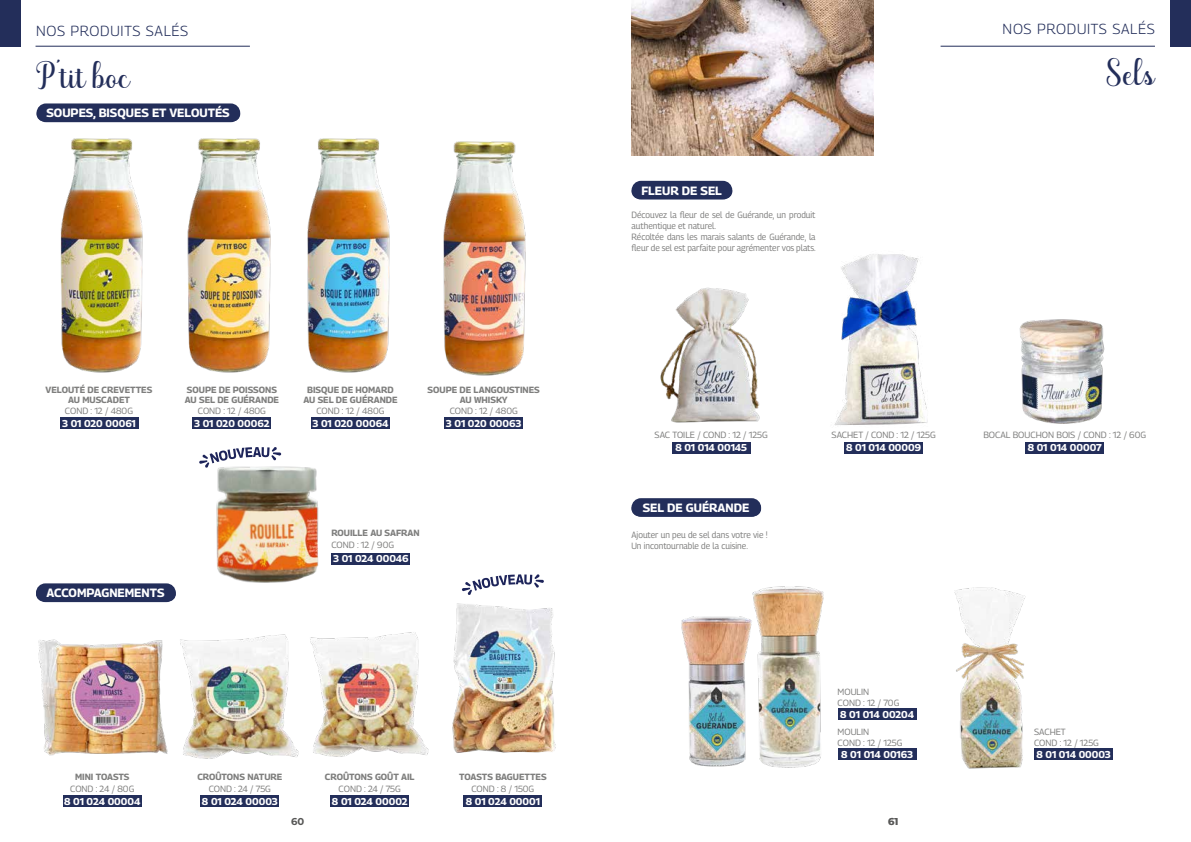
<style>
.page{position:relative;width:1191px;height:842px;background:#fff}
.page>*{position:absolute;margin:0;border:0;box-sizing:border-box;transform-origin:0 0}
.t1{font:28px "Marchila";color:#232e5a}
.t2{font:300 14.5px "Georama";letter-spacing:.05em;color:#232e5a}
.t3{font:700 12px "Georama";color:#fff}
.t4{font:700 10px "Georama";letter-spacing:-.005em;color:#fff}
.t5{font:700 10px "Montserrat";color:#575756}
.t6{font:9px/10.8px "Georama";color:#7e7e7d}
.t7{font:9px/10.8px "Georama";color:#7e7e7d;scale:.94 1}
.t8{font:700 9px/10px "Georama";color:#7e7e7d;text-align:center}
</style>
<div class="page">
<div style="left:37px;top:103px;width:203px;height:19px;background:#232e5a;border-radius:9px"></div>
<div style="left:37px;top:107px;width:203px;height:14px;background:#232e5a;border-radius:7px"></div>
<div style="left:36px;top:583px;width:140px;height:19px;background:#232e5a;border-radius:9px"></div>
<div style="left:36px;top:587px;width:140px;height:14px;background:#232e5a;border-radius:7px"></div>
<img style="left:187px;top:634px;width:112px;height:125px">
<img style="left:310px;top:632px;width:112px;height:125px">
<img style="left:38px;top:639px;width:149px;height:117px">
<div style="left:330px;top:795px;width:79px;height:12px;background:#232e5a"></div>
<div style="left:200px;top:795px;width:79px;height:12px;background:#232e5a"></div>
<div style="left:63px;top:795px;width:79px;height:12px;background:#232e5a"></div>
<div style="left:59px;top:417px;width:79px;height:12px;background:#232e5a"></div>
<div style="left:192px;top:417px;width:79px;height:12px;background:#232e5a"></div>
<div style="left:311px;top:417px;width:79px;height:12px;background:#232e5a"></div>
<div style="left:444px;top:417px;width:79px;height:12px;background:#232e5a"></div>
<div style="left:0;top:0;width:20px;height:47px;background:#232e5a"></div>
<hr style="left:36px;top:46px;width:214px;height:1px;background:#232e5a">
<img style="left:60px;top:138px;width:83px;height:235px">
<img style="left:187px;top:138px;width:84px;height:235px">
<img style="left:443px;top:141px;width:83px;height:235px">
<img style="left:307px;top:138px;width:83px;height:235px">
<img style="left:422px;top:603px;width:134px;height:152px">
<div style="left:463px;top:795px;width:79px;height:12px;background:#232e5a"></div>
<div style="left:1170px;top:0;width:21px;height:47px;background:#232e5a"></div>
<hr style="left:940px;top:46px;width:215px;height:1px;background:#232e5a">
<img style="left:631px;top:0;width:242px;height:156px">
<div style="left:631px;top:181px;width:101px;height:19px;background:#232e5a;border-radius:9px"></div>
<img style="left:1019px;top:319px;width:86px;height:105px">
<img style="left:834px;top:254px;width:94px;height:172px">
<img style="left:660px;top:287px;width:100px;height:136px">
<div style="left:671px;top:442px;width:79px;height:12px;background:#232e5a"></div>
<div style="left:844px;top:442px;width:79px;height:12px;background:#232e5a"></div>
<div style="left:1025px;top:442px;width:79px;height:12px;background:#232e5a"></div>
<div style="left:631px;top:498px;width:130px;height:19px;background:#232e5a;border-radius:9px"></div>
<div style="left:631px;top:502px;width:130px;height:14px;background:#232e5a;border-radius:7px"></div>
<img style="left:752px;top:586px;width:72px;height:182px">
<img style="left:681px;top:595px;width:76px;height:173px">
<img style="left:954px;top:587px;width:72px;height:182px">
<div style="left:837px;top:708px;width:79px;height:12px;background:#232e5a"></div>
<div style="left:837px;top:748px;width:79px;height:12px;background:#232e5a"></div>
<div style="left:1034px;top:748px;width:79px;height:12px;background:#232e5a"></div>
<svg style="left:462px;top:574px;width:82px;height:21px"></svg>
<img style="left:216px;top:466px;width:103px;height:117px">
<div style="left:331px;top:553px;width:79px;height:12px;background:#232e5a"></div>
<svg style="left:199px;top:447px;width:82px;height:21px"></svg>
<h2 class="t2" style="left:36px;top:20px;width:154px">NOS PRODUITS SALÉS</h2>
<h1 class="t1" style="left:37px;top:62px;width:95px">P’tit boc</h1>
<h2 class="t2" style="left:1002px;top:19px;width:154px">NOS PRODUITS SALÉS</h2>
<h1 class="t1" style="left:1106px;top:59px;width:50px">Sels</h1>
<h3 class="t3" style="left:46px;top:104px;width:185px">SOUPES, BISQUES ET VELOUTÉS</h3>
<h3 class="t3" style="left:641px;top:182px;width:82px">FLEUR DE SEL</h3>
<p class="t7" style="left:631px;top:209px;width:197px">Découvez la fleur de sel de Guérande, un produit authentique et naturel.<br>Récoltée dans les marais salants de Guérande, la fleur de sel est parfaite pour agrémenter vos plats.</p>
<p class="t8" style="left:46px;top:385px;width:108px">VELOUTÉ DE CREVETTES<br>AU MUSCADET</p>
<p class="t6" style="left:65px;top:405px;width:70px">COND : 12 / 480G</p>
<p class="t8" style="left:185px;top:385px;width:96px;text-align:left">SOUPE DE POISSONS<br>AU SEL DE GUÉRANDE</p>
<p class="t6" style="left:198px;top:405px;width:70px">COND : 12 / 480G</p>
<p class="t8" style="left:303px;top:385px;width:96px">BISQUE DE HOMARD<br>AU SEL DE GUÉRANDE</p>
<p class="t6" style="left:316px;top:405px;width:70px">COND : 12 / 480G</p>
<p class="t8" style="left:427px;top:385px;width:114px">SOUPE DE LANGOUSTINES<br>AU WHISKY</p>
<p class="t6" style="left:450px;top:405px;width:70px">COND : 12 / 480G</p>
<p class="t4" style="left:62px;top:416px;width:75px">3 01 020 00061</p>
<p class="t4" style="left:194px;top:416px;width:77px">3 01 020 00062</p>
<p class="t4" style="left:312px;top:416px;width:77px">3 01 020 00064</p>
<p class="t4" style="left:446px;top:416px;width:77px">3 01 020 00063</p>
<p class="t6" style="left:654px;top:429px;width:115px">SAC TOILE / COND : 12 / 125G</p>
<p class="t6" style="left:831px;top:429px;width:106px">SACHET / COND : 12 / 125G</p>
<p class="t6" style="left:983px;top:429px;width:164px">BOCAL BOUCHON BOIS / COND : 12 / 60G</p>
<p class="t4" style="left:675px;top:440px;width:73px">8 01 014 00145</p>
<p class="t4" style="left:846px;top:440px;width:77px">8 01 014 00009</p>
<p class="t4" style="left:1027px;top:440px;width:76px">8 01 014 00007</p>
<h3 class="t3" style="left:643px;top:499px;width:108px">SEL DE GUÉRANDE</h3>
<p class="t8" style="left:331px;top:527px;width:90px">ROUILLE AU SAFRAN</p>
<p class="t6" style="left:331px;top:539px;width:64px">COND : 12 / 90G</p>
<p class="t7" style="left:631px;top:529px;width:146px">Ajouter un peu de sel dans votre vie !<br>Un incontournable de la cuisine.</p>
<p class="t4" style="left:333px;top:552px;width:77px">3 01 024 00046</p>
<h3 class="t3" style="left:47px;top:584px;width:119px">ACCOMPAGNEMENTS</h3>
<p class="t6" style="left:837px;top:686px;width:63px">MOULIN<br>COND : 12 / 70G</p>
<p class="t4" style="left:840px;top:707px;width:75px">8 01 014 00204</p>
<p class="t6" style="left:837px;top:726px;width:66px">MOULIN<br>COND : 12 / 125G</p>
<p class="t6" style="left:1034px;top:726px;width:66px">SACHET<br>COND : 12 / 125G</p>
<p class="t4" style="left:841px;top:747px;width:73px">8 01 014 00163</p>
<p class="t4" style="left:1036px;top:747px;width:76px">8 01 014 00003</p>
<p class="t8" style="left:75px;top:772px;width:56px">MINI TOASTS</p>
<p class="t6" style="left:70px;top:783px;width:66px">COND : 24 / 80G</p>
<p class="t8" style="left:197px;top:772px;width:86px">CROÛTONS NATURE</p>
<p class="t6" style="left:209px;top:783px;width:64px">COND : 24 / 75G</p>
<p class="t8" style="left:325px;top:772px;width:91px">CROÛTONS GOÛT AIL</p>
<p class="t6" style="left:339px;top:783px;width:64px">COND : 24 / 75G</p>
<p class="t8" style="left:459px;top:772px;width:89px">TOASTS BAGUETTES</p>
<p class="t6" style="left:471px;top:783px;width:64px">COND : 8 / 150G</p>
<p class="t4" style="left:64px;top:794px;width:78px">8 01 024 00004</p>
<p class="t4" style="left:202px;top:794px;width:77px">8 01 024 00003</p>
<p class="t4" style="left:332px;top:794px;width:77px">8 01 024 00002</p>
<p class="t4" style="left:466px;top:794px;width:76px">8 01 024 00001</p>
<p class="t5" style="left:291px;top:814px;width:15px">60</p>
<p class="t5" style="left:888px;top:814px;width:12px">61</p>
</div>
